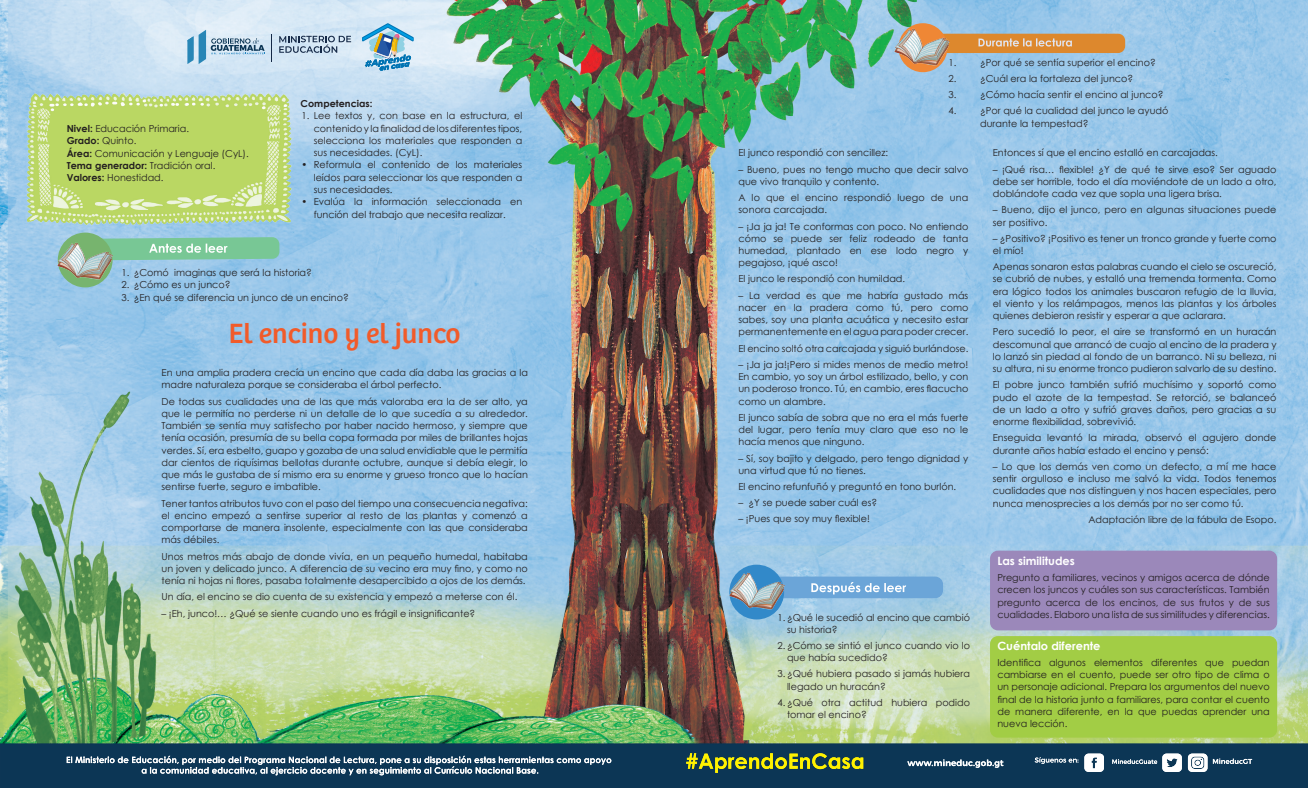
<style>
.page{position:relative;width:1308px;height:788px;background:#fff}
.page>*{position:absolute;margin:0;border:0;box-sizing:border-box;transform-origin:0 0}
.t1{font:28.88px "Bree";color:#f15b2a}
.t2{font:700 11.38px "Century Gothic";color:#fff}
.t3{font:9.62px/12.2px "Century Gothic";color:#231f20;text-align:justify}
.t4{font:700 9.62px "Century Gothic";color:#231f20}
.s1{font-weight:700}
.s2{font-weight:400}
</style>
<div class="page">
<img style="left:0;top:0;width:1307px;height:787px">
<img style="left:27px;top:93px;width:266px;height:133px">
<svg style="left:271px;top:34px;width:1px;height:28px"></svg>
<svg style="left:279px;top:36px;width:72px;height:17px"></svg>
<svg style="left:187px;top:36px;width:6px;height:28px"></svg>
<svg style="left:199px;top:30px;width:66px;height:34px;background:#acc7da"></svg>
<div style="left:746px;top:576px;width:197px;height:22px;background:#6ba5d8;border-radius:8px"></div>
<div style="left:729px;top:564px;width:55px;height:55px;background:#3289c9;border-radius:50%"></div>
<svg style="left:811px;top:582px;width:95px;height:12px"></svg>
<img style="left:729px;top:572px;width:55px;height:38px">
<div style="left:990px;top:550px;width:287px;height:80px;background:#9b88ba;border-radius:8px"></div>
<div style="left:990px;top:636px;width:287px;height:101px;background:#a2cd45;border-radius:8px"></div>
<div style="left:58px;top:232px;width:55px;height:55px;background:#77b46e;border-radius:50%"></div>
<img style="left:58px;top:242px;width:55px;height:38px">
<svg style="left:82px;top:237px;width:197px;height:23px;background:#83c79d"></svg>
<svg style="left:362px;top:23px;width:51px;height:48px;background:#90bcd1"></svg>
<div style="left:912px;top:34px;width:213px;height:19px;background:#dd882d;border-radius:7px"></div>
<div style="left:898px;top:23px;width:49px;height:49px;background:#ef8735;border-radius:50%"></div>
<svg style="left:978px;top:38px;width:93px;height:9px"></svg>
<img style="left:894px;top:28px;width:55px;height:38px">
<svg style="left:67px;top:755px;width:544px;height:20px;background:#4b6a81"></svg>
<svg style="left:1084px;top:753px;width:19px;height:18px"></svg>
<svg style="left:686px;top:753px;width:177px;height:19px;background:#677c35"></svg>
<svg style="left:1187px;top:753px;width:65px;height:18px"></svg>
<svg style="left:1034px;top:757px;width:44px;height:6px"></svg>
<svg style="left:1112px;top:753px;width:69px;height:18px"></svg>
<svg style="left:907px;top:759px;width:96px;height:8px"></svg>
<p class="t3" style="left:67px;top:122px;width:124px"><span class="s1">Nivel:</span> Educación Primaria.</p>
<p class="t3" style="left:67px;top:135px;width:71px"><span class="s1">Grado:</span> Quinto.</p>
<p class="t3" style="left:67px;top:147px;width:184px"><span class="s1">Área:</span> Comunicación y Lenguaje (CyL).</p>
<p class="t4" style="left:67px;top:158px;width:150px">Tema generador: <span class="s2">Tradición oral.</span></p>
<p class="t3" style="left:67px;top:171px;width:98px"><span class="s1">Valores:</span> Honestidad.</p>
<p class="t4" style="left:300px;top:96px;width:73px">Competencias:</p>
<p class="t3" style="left:314px;top:110px;width:210px;text-indent:-12px">1. Lee textos y, con base en la estructura, el contenido y la finalidad de los diferentes tipos, selecciona los materiales que responden a sus necesidades. (CyL).</p>
<p class="t3" style="left:314px;top:159px;width:210px;text-indent:-12px">• Reformula el contenido de los materiales leídos para seleccionar los que responden a sus necesidades.</p>
<p class="t3" style="left:301px;top:195px;width:222px;text-align:center">• Evalúa la información seleccionada en función del trabajo que necesita realizar.</p>
<p class="t3" style="left:121px;top:266px;width:192px">1. ¿Comó imaginas que será la historia?</p>
<p class="t3" style="left:121px;top:278px;width:111px">2. ¿Cómo es un junco?</p>
<p class="t3" style="left:121px;top:291px;width:229px">3. ¿En qué se diferencia un junco de un encino?</p>
<p class="t1" style="left:229px;top:316px;width:233px">El encino y el junco</p>
<p class="t3" style="left:161px;top:366px;width:368px">En una amplia pradera crecía un encino que cada día daba las gracias a la madre naturaleza porque se consideraba el árbol perfecto.</p>
<p class="t3" style="left:161px;top:395px;width:368px">De todas sus cualidades una de las que más valoraba era la de ser alto, ya que le permitía no perderse ni un detalle de lo que sucedía a su alrededor.<br>También se sentía muy satisfecho por haber nacido hermoso, y siempre que tenía ocasión, presumía de su bella copa formada por miles de brillantes hojas verdes. Sí, era esbelto, guapo y gozaba de una salud envidiable que le permitía dar cientos de riquísimas bellotas durante octubre, aunque si debía elegir, lo que más le gustaba de sí mismo era su enorme y grueso tronco que lo hacían sentirse fuerte, seguro e imbatible.</p>
<p class="t3" style="left:161px;top:497px;width:368px">Tener tantos atributos tuvo con el paso del tiempo una consecuencia negativa: el encino empezó a sentirse superior al resto de las plantas y comenzó a comportarse de manera insolente, especialmente con las que consideraba más débiles.</p>
<p class="t3" style="left:161px;top:550px;width:368px">Unos metros más abajo de donde vivía, en un pequeño humedal, habitaba un joven y delicado junco. A diferencia de su vecino era muy fino, y como no tenía ni hojas ni flores, pasaba totalmente desapercibido a ojos de los demás.</p>
<p class="t3" style="left:161px;top:590px;width:357px">Un día, el encino se dio cuenta de su existencia y empezó a meterse con él.</p>
<p class="t3" style="left:161px;top:606px;width:315px">– ¡Eh, junco!… ¿Qué se siente cuando uno es frágil e insignificante?</p>
<p class="t3" style="left:948px;top:56px;width:9px">1.</p>
<p class="t3" style="left:980px;top:56px;width:177px">¿Por qué se sentía superior el encino?</p>
<p class="t3" style="left:948px;top:72px;width:9px">2.</p>
<p class="t3" style="left:980px;top:72px;width:154px">¿Cuál era la fortaleza del junco?</p>
<p class="t3" style="left:948px;top:88px;width:9px">3.</p>
<p class="t3" style="left:980px;top:88px;width:185px">¿Cómo hacía sentir el encino al junco?</p>
<p class="t3" style="left:948px;top:105px;width:9px">4.</p>
<p class="t3" style="left:980px;top:105px;width:190px">¿Por qué la cualidad del junco le ayudó durante la tempestad?</p>
<p class="t3" style="left:738px;top:147px;width:151px">El junco respondió con sencillez:</p>
<p class="t3" style="left:738px;top:163px;width:231px">– Bueno, pues no tengo mucho que decir salvo que vivo tranquilo y contento.</p>
<p class="t3" style="left:738px;top:191px;width:231px">A lo que el encino respondió luego de una sonora carcajada.</p>
<p class="t3" style="left:738px;top:220px;width:231px">– ¡Ja ja ja! Te conformas con poco. No entiendo cómo se puede ser feliz rodeado de tanta humedad, plantado en ese lodo negro y pegajoso, ¡qué asco!</p>
<p class="t3" style="left:738px;top:273px;width:168px">El junco le respondió con humildad.</p>
<p class="t3" style="left:738px;top:289px;width:231px">– La verdad es que me habría gustado más nacer en la pradera como tú, pero como sabes, soy una planta acuática y necesito estar permanentemente en el agua para poder crecer.</p>
<p class="t3" style="left:738px;top:342px;width:231px">El encino soltó otra carcajada y siguió burlándose.</p>
<p class="t3" style="left:738px;top:358px;width:231px">– ¡Ja ja ja!¡Pero si mides menos de medio metro!<br>En cambio, yo soy un árbol estilizado, bello, y con un poderoso tronco. Tú, en cambio, eres flacucho como un alambre.</p>
<p class="t3" style="left:738px;top:411px;width:231px">El junco sabía de sobra que no era el más fuerte del lugar, pero tenía muy claro que eso no le hacía menos que ninguno.</p>
<p class="t3" style="left:738px;top:452px;width:231px">– Sí, soy bajito y delgado, pero tengo dignidad y una virtud que tú no tienes.</p>
<p class="t3" style="left:738px;top:480px;width:219px">El encino refunfuñó y preguntó en tono burlón.</p>
<p class="t3" style="left:738px;top:496px;width:140px">– ¿Y se puede saber cuál es?</p>
<p class="t3" style="left:738px;top:512px;width:133px">– ¡Pues que soy muy flexible!</p>
<p class="t3" style="left:787px;top:610px;width:184px;text-indent:-10px">1. ¿Qué le sucedió al encino que cambió su historia?</p>
<p class="t3" style="left:787px;top:639px;width:184px;text-indent:-10px">2. ¿Cómo se sintió el junco cuando vio lo que había sucedido?</p>
<p class="t3" style="left:787px;top:667px;width:184px;text-indent:-10px">3. ¿Qué hubiera pasado si jamás hubiera llegado un huracán?</p>
<p class="t3" style="left:787px;top:696px;width:184px;text-indent:-10px">4. ¿Qué otra actitud hubiera podido tomar el encino?</p>
<p class="t3" style="left:992px;top:147px;width:227px">Entonces sí que el encino estalló en carcajadas.</p>
<p class="t3" style="left:992px;top:163px;width:285px">– ¡Qué risa… flexible! ¿Y de qué te sirve eso? Ser aguado debe ser horrible, todo el día moviéndote de un lado a otro, doblándote cada vez que sopla una ligera brisa.</p>
<p class="t3" style="left:992px;top:203px;width:285px">– Bueno, dijo el junco, pero en algunas situaciones puede ser positivo.</p>
<p class="t3" style="left:992px;top:232px;width:285px">– ¿Positivo? ¡Positivo es tener un tronco grande y fuerte como el mío!</p>
<p class="t3" style="left:992px;top:260px;width:285px">Apenas sonaron estas palabras cuando el cielo se oscureció, se cubrió de nubes, y estalló una tremenda tormenta. Como era lógico todos los animales buscaron refugio de la lluvia, el viento y los relámpagos, menos las plantas y los árboles quienes debieron resistir y esperar a que aclarara.</p>
<p class="t3" style="left:992px;top:326px;width:285px">Pero sucedió lo peor, el aire se transformó en un huracán descomunal que arrancó de cuajo al encino de la pradera y lo lanzó sin piedad al fondo de un barranco. Ni su belleza, ni su altura, ni su enorme tronco pudieron salvarlo de su destino.</p>
<p class="t3" style="left:992px;top:378px;width:285px">El pobre junco también sufrió muchísimo y soportó como pudo el azote de la tempestad. Se retorció, se balanceó de un lado a otro y sufrió graves daños, pero gracias a su enorme flexibilidad, sobrevivió.</p>
<p class="t3" style="left:992px;top:431px;width:285px">Enseguida levantó la mirada, observó el agujero donde durante años había estado el encino y pensó:</p>
<p class="t3" style="left:992px;top:460px;width:285px">– Lo que los demás ven como un defecto, a mí me hace sentir orgulloso e incluso me salvó la vida. Todos tenemos cualidades que nos distinguen y nos hacen especiales, pero nunca menosprecies a los demás por no ser como tú.</p>
<p class="t3" style="left:1088px;top:513px;width:190px">Adaptación libre de la fábula de Esopo.</p>
<p class="t2" style="left:997px;top:552px;width:79px">Las similitudes</p>
<p class="t3" style="left:997px;top:571px;width:274px">Pregunto a familiares, vecinos y amigos acerca de dónde crecen los juncos y cuáles son sus características. También pregunto acerca de los encinos, de sus frutos y de sus cualidades. Elaboro una lista de sus similitudes y diferencias.</p>
<p class="t2" style="left:997px;top:637px;width:105px">Cuéntalo diferente</p>
<p class="t3" style="left:997px;top:656px;width:274px">Identifica algunos elementos diferentes que puedan cambiarse en el cuento, puede ser otro tipo de clima o un personaje adicional. Prepara los argumentos del nuevo final de la historia junto a familiares, para contar el cuento de manera diferente, en la que puedas aprender una nueva lección.</p>
</div>
